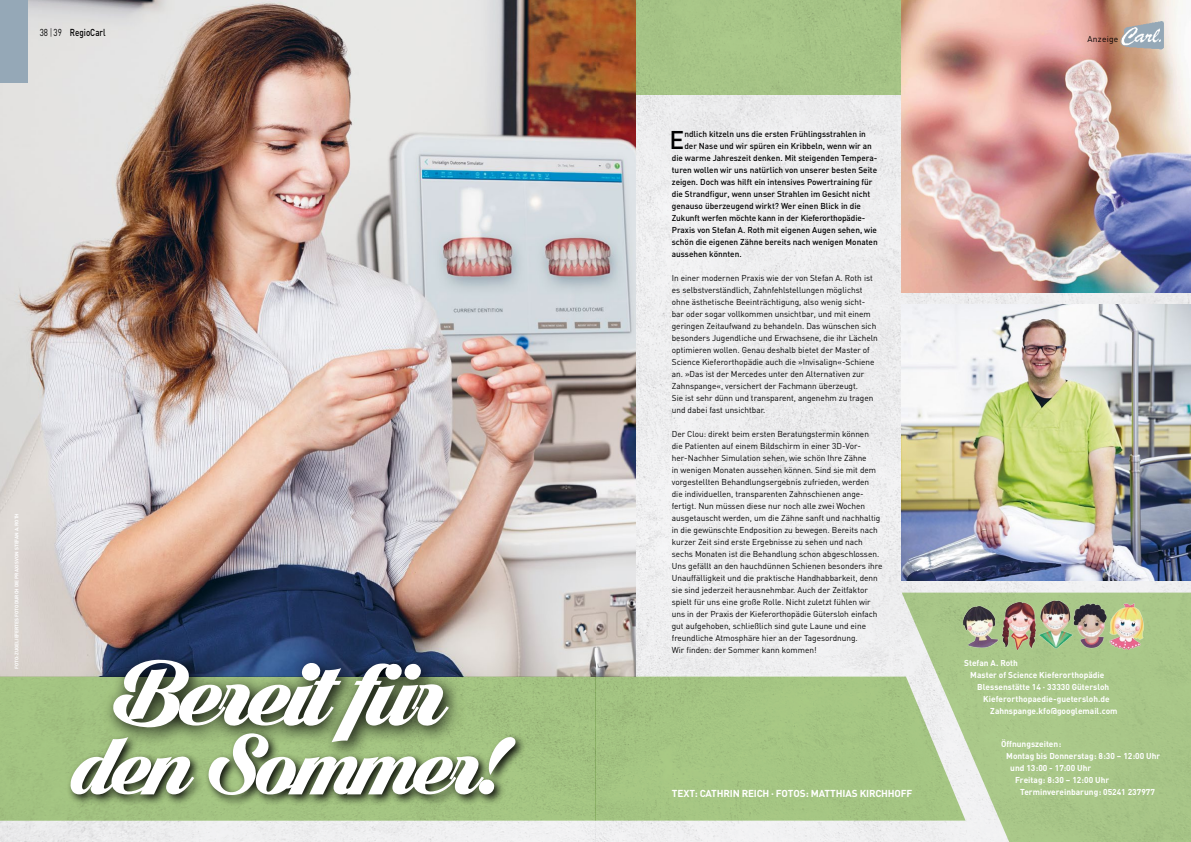
<style>
.page{position:relative;width:1191px;height:842px;background:#fff}
.page>*{position:absolute;margin:0;border:0;box-sizing:border-box;transform-origin:0 0}
.t1{font:101.8px "Dark Larch PERSONALUSEONLY";letter-spacing:-.04em;color:#fff}
.t2{font:94px "Dark Larch PERSONALUSEONLY";letter-spacing:-.04em;color:#fff}
.t3{font:500 25.4px "DIN";color:#000}
.t4{font:700 10px "DIN Wissen Media";letter-spacing:-.02em;color:#fff}
.t5{font:500 10px "DIN";color:#000;scale:.8 1}
.t6{font:8.5px/12px "DIN";color:#000}
.t7{font:500 8.5px "DIN";color:#000}
.t8{font:700 8.5px "DIN Wissen Media";color:#fff}
.t9{font:8.5px "DIN";letter-spacing:.03em;color:#000}
.t10{font:700 5px "DIN Wissen Media";letter-spacing:-.02em;color:#fff}
.s1{font-family:"DIN Wissen Media";font-weight:400}
.s2{font-family:"DIN Cond";font-weight:400}
</style>
<div class="page">
<img style="left:0;top:95px;width:1191px;height:747px">
<div style="left:595px;top:0;width:478px;height:95px;background:#a6c487"></div>
<svg style="left:901px;top:593px;width:290px;height:249px;background:#afca92"></svg>
<img style="left:0;top:0;width:635px;height:677px">
<img style="left:901px;top:0;width:290px;height:293px">
<img style="left:901px;top:305px;width:290px;height:276px">
<img style="left:1115px;top:19px;width:53px;height:35px">
<svg style="left:595px;top:677px;width:370px;height:144px;background:#a9c789"></svg>
<img style="left:961px;top:598px;width:184px;height:55px">
<svg style="left:506px;top:0;width:89px;height:95px;background:#875434"></svg>
<div style="left:0;top:0;width:27px;height:82px;background:#95a8b7"></div>
<div style="left:0;top:677px;width:595px;height:144px;background:#a3c381"></div>
<svg style="left:102px;top:648px;width:364px;height:81px;background:#45584f"></svg>
<div style="left:67px;top:729px;width:460px;height:78px;background:#000;opacity:.93"></div>
<p class="t5" style="left:40px;top:26px;width:84px"><span class="s1">38</span> <span class="s2">|</span> <span class="s1">39</span> RegioCarl</p>
<p class="t10" style="left:13px;top:669px;width:157px;rotate:-90deg">FOTO: ZUGELIEFERTES FOTO DURCH DIE PRAXIS VON STEFAN A. ROTH</p>
<h1 class="t1" style="left:115px;top:654px;width:332px">Bereit für</h1>
<h2 class="t2" style="left:72px;top:728px;width:434px">den Sommer!</h2>
<h3 class="t3" style="left:669px;top:123px;width:16px">E</h3>
<p class="t7" style="left:684px;top:128px;width:183px">ndlich kitzeln uns die ersten Frühlingsstrahlen in</p>
<p class="t7" style="left:684px;top:140px;width:189px">der Nase und wir spüren ein Kribbeln, wenn wir an</p>
<p class="t7" style="left:672px;top:152px;width:207px">die warme Jahreszeit denken. Mit steigenden Tempera-</p>
<p class="t7" style="left:672px;top:164px;width:207px">turen wollen wir uns natürlich von unserer besten Seite</p>
<p class="t7" style="left:672px;top:176px;width:202px">zeigen. Doch was hilft ein intensives Powertraining für</p>
<p class="t7" style="left:672px;top:188px;width:200px">die Strandfigur, wenn unser Strahlen im Gesicht nicht</p>
<p class="t7" style="left:672px;top:200px;width:191px">genauso überzeugend wirkt? Wer einen Blick in die</p>
<p class="t7" style="left:672px;top:212px;width:195px">Zukunft werfen möchte kann in der Kieferorthopädie-</p>
<p class="t7" style="left:672px;top:224px;width:207px">Praxis von Stefan A. Roth mit eigenen Augen sehen, wie</p>
<p class="t7" style="left:672px;top:236px;width:207px">schön die eigenen Zähne bereits nach wenigen Monaten</p>
<p class="t7" style="left:672px;top:248px;width:71px">aussehen könnten.</p>
<p class="t6" style="left:672px;top:272px;width:208px">In einer modernen Praxis wie der von Stefan A. Roth ist es selbstverständlich, Zahnfehlstellungen möglichst ohne ästhetische Beeinträchtigung, also wenig sicht&shy;bar oder sogar vollkommen unsichtbar, und mit einem geringen Zeitaufwand zu behandeln. Das wünschen sich besonders Jugendliche und Erwachsene, die ihr Lächeln optimieren wollen. Genau deshalb bietet der Master of Science Kieferorthopädie auch die »Invisalign«-Schiene an. »Das ist der Mercedes unter den Alternativen zur Zahnspange«, versichert der Fachmann überzeugt.<br>Sie ist sehr dünn und transparent, angenehm zu tragen und dabei fast unsichtbar.</p>
<p class="t6" style="left:672px;top:428px;width:212px">Der Clou: direkt beim ersten Beratungstermin können<br>die Patienten auf einem Bildschirm in einer 3D-Vor&shy;her-Nachher Simulation sehen, wie schön Ihre Zähne<br>in wenigen Monaten aussehen können. Sind sie mit dem vorgestellten Behandlungsergebnis zufrieden, werden<br>die individuellen, transparenten Zahnschienen ange&shy;fertigt. Nun müssen diese nur noch alle zwei Wochen ausgetauscht werden, um die Zähne sanft und nachhaltig in die gewünschte Endposition zu bewegen. Bereits nach kurzer Zeit sind erste Ergebnisse zu sehen und nach sechs Monaten ist die Behandlung schon abgeschlossen.<br>Uns gefällt an den hauchdünnen Schienen besonders ihre Unauffälligkeit und die praktische Handhabbarkeit, denn sie sind jederzeit herausnehmbar. Auch der Zeitfaktor spielt für uns eine große Rolle. Nicht zuletzt fühlen wir uns in der Praxis der Kieferorthopädie Gütersloh einfach gut aufgehoben, schließlich sind gute Laune und eine freundliche Atmosphäre hier an der Tagesordnung.<br>Wir finden: der Sommer kann kommen!</p>
<p class="t9" style="left:1087px;top:34px;width:32px">Anzeige</p>
<p class="t8" style="left:964px;top:656px;width:55px">Stefan A. Roth</p>
<p class="t8" style="left:970px;top:668px;width:136px">Master of Science Kieferorthopädie</p>
<p class="t8" style="left:977px;top:680px;width:133px">Blessenstätte 14 · 33330 Gütersloh</p>
<p class="t8" style="left:983px;top:692px;width:128px">Kieferorthopaedie-guetersloh.de</p>
<p class="t8" style="left:990px;top:704px;width:129px">Zahnspange.kfo@googlemail.com</p>
<p class="t8" style="left:1001px;top:738px;width:61px">Öf fnungszeiten:</p>
<p class="t8" style="left:1006px;top:750px;width:156px">Montag bis Donnerstag: 8:30 – 12:00 Uhr</p>
<p class="t8" style="left:1010px;top:762px;width:83px">und 13:00 - 17:00 Uhr</p>
<p class="t8" style="left:1015px;top:774px;width:96px">Freitag: 8:30 – 12:00 Uhr</p>
<p class="t4" style="left:672px;top:786px;width:242px">TEXT: CATHRIN REICH · FOTOS: MATTHIAS KIRCHHOFF</p>
<p class="t8" style="left:1020px;top:786px;width:136px">Terminvereinbarung: 05241 237977</p>
</div>
